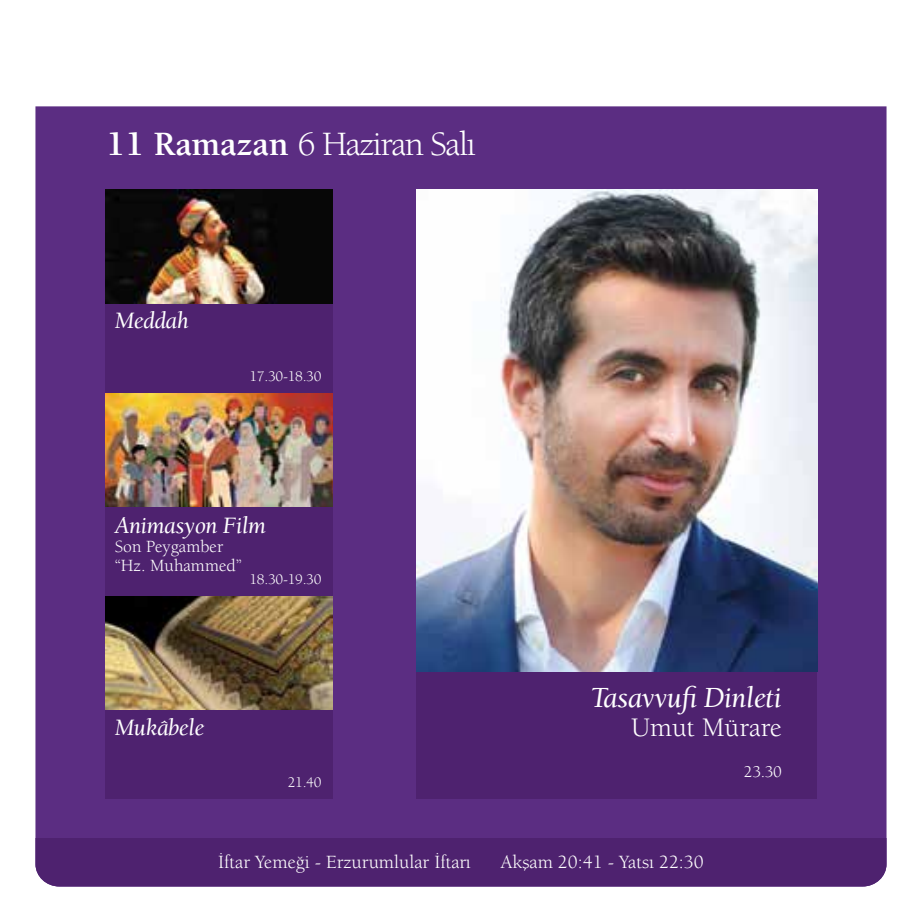
<style>
.page{position:relative;width:922px;height:922px;background:#fff}
.page>*{position:absolute;margin:0;border:0;box-sizing:border-box;transform-origin:0 0}
.t1{font:35px "Berkeley Std";letter-spacing:-.04em;color:#fff}
.t2{font:italic 30px "ITC Berkeley Oldstyle Std";letter-spacing:-.02em;color:#fff}
.t3{font:27.5px "Berkeley Std";color:#fff}
.t4{font:italic 24px "ITC Berkeley Oldstyle Std";letter-spacing:-.02em;color:#fff}
.t5{font:19.25px "Berkeley Std";color:#fff}
.t6{font:17.5px/19.2px "Berkeley Std";color:#fff}
.t7{font:16.75px "Berkeley Std";color:#fff}
.t8{font:15px "Berkeley Std";letter-spacing:-.02em;color:#fff}
.s1{font-family:"ITC Berkeley Oldstyle Std";font-weight:700}
</style>
<div class="page">
<div style="left:35px;top:106px;width:851px;height:731px;background:#5b2d82"></div>
<div style="left:35px;top:837px;width:851px;height:49px;background:#4e226f"></div>
<img style="left:105px;top:393px;width:227px;height:114px">
<div style="left:105px;top:507px;width:227px;height:89px;background:#4e226f"></div>
<img style="left:105px;top:596px;width:227px;height:114px">
<div style="left:105px;top:710px;width:227px;height:89px;background:#4e226f"></div>
<div style="left:416px;top:671px;width:400px;height:127px;background:#4e226f"></div>
<img style="left:416px;top:189px;width:401px;height:482px">
<img style="left:105px;top:190px;width:227px;height:114px">
<div style="left:105px;top:304px;width:227px;height:89px;background:#4e226f"></div>
<h1 class="t1" style="left:107px;top:125px;width:370px"><span class="s1">11 Ramazan</span> 6 Haziran Salı</h1>
<p class="t4" style="left:115px;top:307px;width:75px">Meddah</p>
<p class="t8" style="left:249px;top:368px;width:74px">17.30-18.30</p>
<p class="t4" style="left:115px;top:512px;width:153px">Animasyon Film</p>
<p class="t6" style="left:115px;top:537px;width:129px">Son Peygamber “Hz. Muhammed”</p>
<p class="t8" style="left:249px;top:570px;width:74px">18.30-19.30</p>
<p class="t4" style="left:115px;top:714px;width:91px">Mukâbele</p>
<p class="t8" style="left:287px;top:773px;width:35px">21.40</p>
<h2 class="t2" style="left:590px;top:681px;width:193px">Tasavvufi Dinleti</h2>
<h3 class="t3" style="left:631px;top:712px;width:152px">Umut Mürare</h3>
<p class="t7" style="left:743px;top:762px;width:39px">23.30</p>
<p class="t5" style="left:218px;top:851px;width:254px">İftar Yemeği - Erzurumlular İftarı</p>
<p class="t5" style="left:500px;top:851px;width:204px">Akşam 20:41 - Yatsı 22:30</p>
</div>
